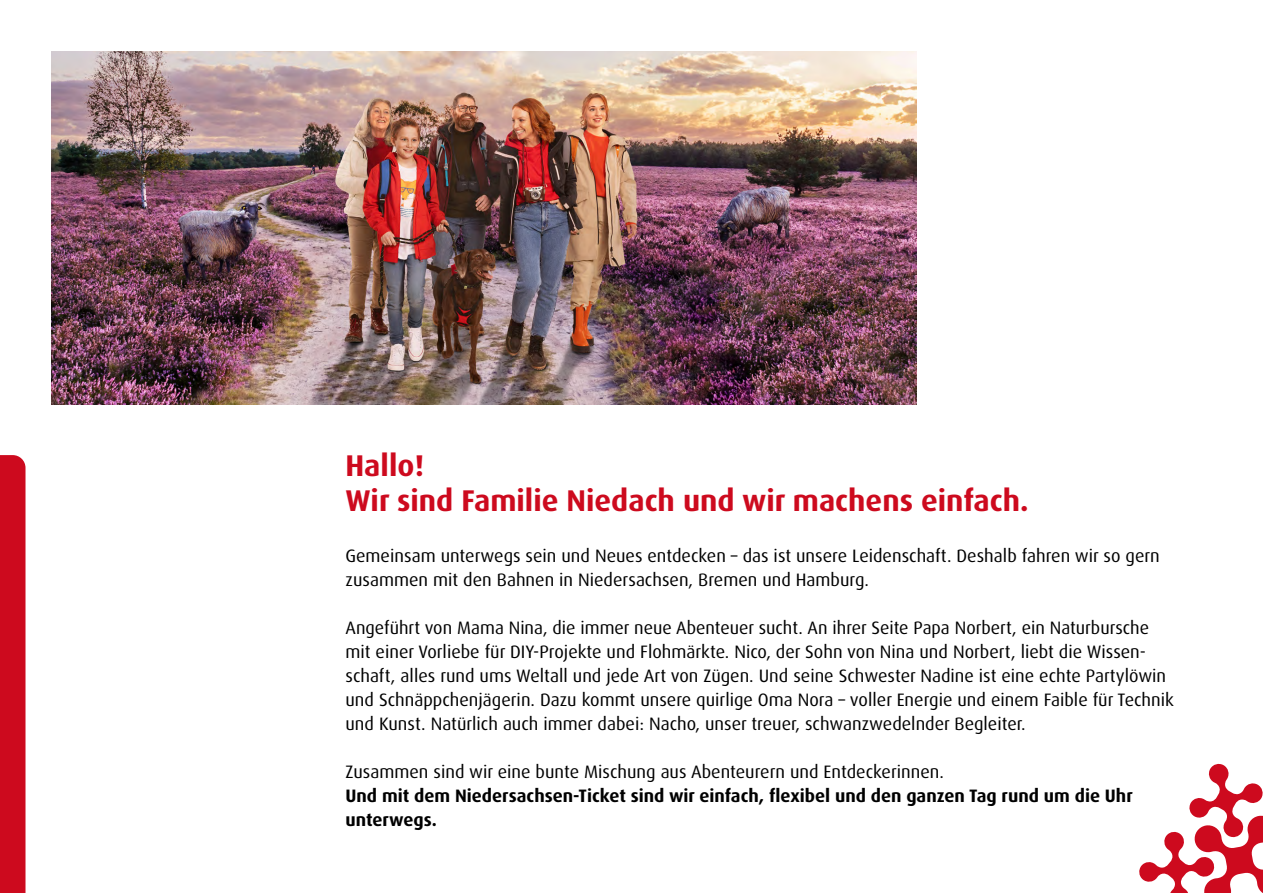
<style>
.page{position:relative;width:1263px;height:893px;background:#fff}
.page>*{position:absolute;margin:0;border:0;box-sizing:border-box;transform-origin:0 0}
.t1{font:700 30px/34.5px "Dax Pro";color:#cd0a1e}
.t2{font:18px/24px "Dax Pro";color:#000}
.t3{font:700 18px/24px "Dax Pro";color:#000}
</style>
<div class="page">
<div style="left:0;top:455px;width:26px;height:438px;background:#cd0a1e"></div>
<svg style="left:1139px;top:763px;width:124px;height:130px"></svg>
<img style="left:51px;top:51px;width:865px;height:353px">
<h1 class="t1" style="left:345px;top:449px;width:685px">Hallo!<br>Wir sind Familie Niedach und wir machens einfach.</h1>
<p class="t2" style="left:345px;top:544px;width:816px">Gemeinsam unterwegs sein und Neues entdecken – das ist unsere Leidenschaft. Deshalb fahren wir so gern zusammen mit den Bahnen in Niedersachsen, Bremen und Hamburg.</p>
<p class="t2" style="left:345px;top:616px;width:830px">Angeführt von Mama Nina, die immer neue Abenteuer sucht. An ihrer Seite Papa Norbert, ein Naturbursche mit einer Vorliebe für DIY-Projekte und Flohmärkte. Nico, der Sohn von Nina und Norbert, liebt die Wissen&shy;schaft, alles rund ums Weltall und jede Art von Zügen. Und seine Schwester Nadine ist eine echte Partylöwin und Schnäppchenjägerin. Dazu kommt unsere quirlige Oma Nora – voller Energie und einem Faible für Technik und Kunst. Natürlich auch immer dabei: Nacho, unser treuer, schwanzwedelnder Begleiter.</p>
<p class="t2" style="left:345px;top:760px;width:600px">Zusammen sind wir eine bunte Mischung aus Abenteurern und Entdeckerinnen.</p>
<p class="t3" style="left:345px;top:784px;width:789px">Und mit dem Niedersachsen-Ticket sind wir einfach, flexibel und den ganzen Tag rund um die Uhr unterwegs.</p>
</div>
